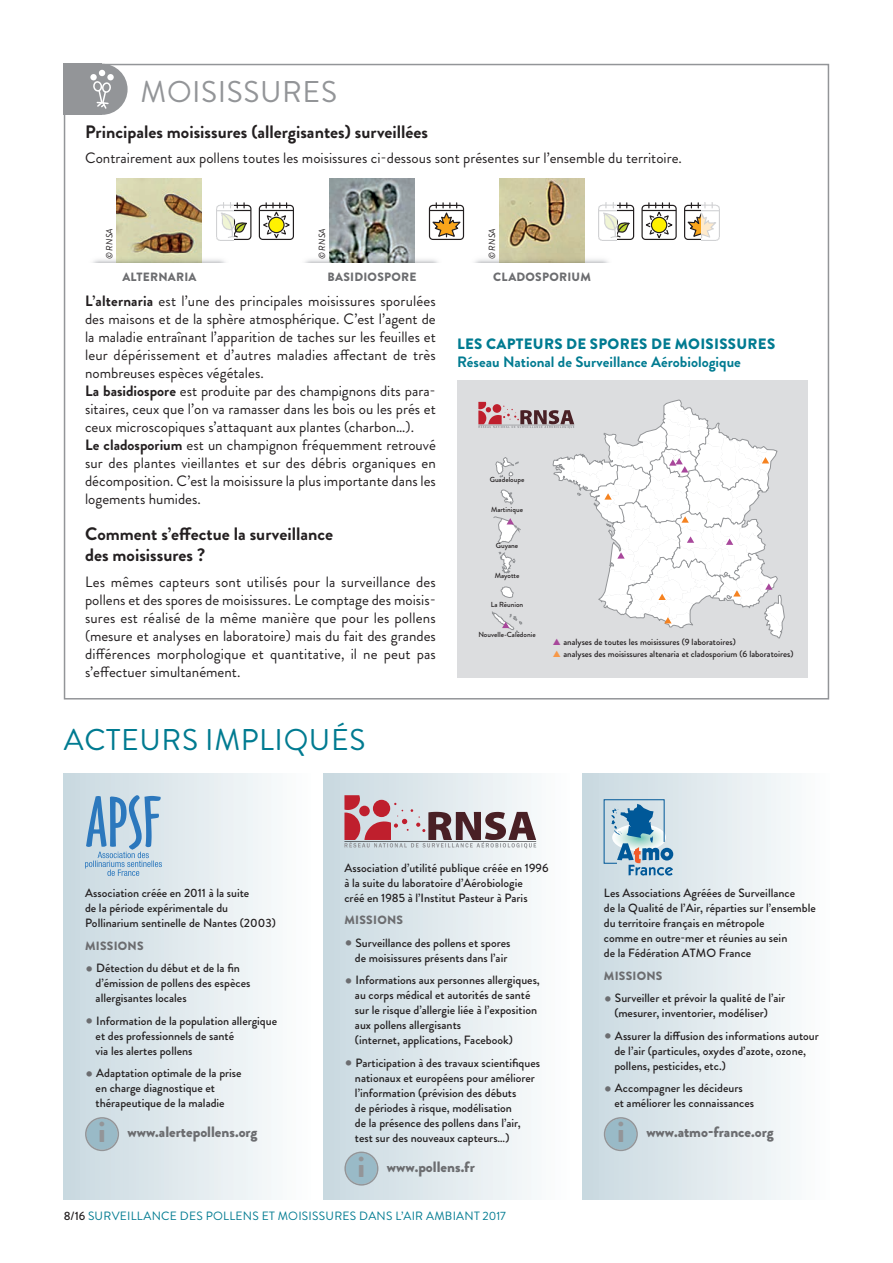
<style>
.page{position:relative;width:893px;height:1263px;background:#fff}
.page>*{position:absolute;margin:0;border:0;box-sizing:border-box;transform-origin:0 0}
.t1{font:30px "Brandon Grotesque";letter-spacing:.02em;color:#007b91}
.t2{font:30px "Brandon Grotesque";letter-spacing:.02em;color:#939598}
.t3{font:900 30px "Brandon Grotesque";color:#939598}
.t4{font:700 18px/21px "Brandon Grotesque";color:#231f20}
.t5{font:15px/18px "Brandon Grotesque";color:#231f20}
.t6{font:900 15px "Brandon Grotesque";color:#6c6d70}
.t7{font:700 15px "Brandon Grotesque";color:#007b91}
.t8{font:900 15px "Brandon Grotesque";letter-spacing:.02em;color:#007b91}
.t9{font:500 12px/15px "Brandon Grotesque";color:#231f20}
.t10{font:12px "Brandon Grotesque";letter-spacing:.02em;color:#007b91}
.t11{font:900 12px "Brandon Grotesque";letter-spacing:.02em;color:#6c6d70}
.t12{font:500 9px "Brandon Grotesque";color:#231f20}
.t13{font:italic 9px "Brandon Grotesque";letter-spacing:.02em;color:#231f20}
.t14{font:500 7.35px "Brandon Grotesque";color:#231f20}
.s1{font-weight:700}
.s2{color:#a8479b}
.s3{color:#f79848}
.s4{font-size:22.5px;color:#6c6d70}
.s5{font-weight:500;color:#231f20}
</style>
<div class="page">
<img style="left:500px;top:179px;width:85px;height:74px">
<img style="left:330px;top:179px;width:84px;height:74px">
<img style="left:117px;top:179px;width:85px;height:74px">
<div style="left:64px;top:774px;width:246px;height:425px;background:linear-gradient(to right,#c8d8e0,#fcfdfd)"></div>
<div style="left:323px;top:774px;width:247px;height:425px;background:linear-gradient(to right,#c8d8e0,#fdfefe)"></div>
<div style="left:583px;top:774px;width:246px;height:425px;background:linear-gradient(to right,#c8d8e0,#fcfdfd)"></div>
<div style="left:64px;top:64px;width:38px;height:51px;background:#939598"></div>
<div style="left:77px;top:64px;width:51px;height:51px;background:#939598;border-radius:50%"></div>
<div style="left:107px;top:74px;width:7px;height:6px;background:#fff;border-radius:50%"></div>
<div style="left:90px;top:74px;width:7px;height:6px;background:#fff;border-radius:50%"></div>
<svg style="left:92px;top:70px;width:20px;height:39px"></svg>
<img style="left:92px;top:253px;width:134px;height:10px">
<img style="left:117px;top:253px;width:85px;height:10px">
<img style="left:304px;top:253px;width:135px;height:10px">
<img style="left:330px;top:253px;width:84px;height:10px">
<img style="left:474px;top:253px;width:135px;height:10px">
<img style="left:500px;top:253px;width:85px;height:10px">
<div style="left:216px;top:205px;width:35px;height:35px;border:1px solid #231f20;border-radius:3px"></div>
<hr style="left:217px;top:210px;width:34px;height:1px;background:#231f20">
<div style="left:259px;top:205px;width:35px;height:35px;border:1px solid #231f20;border-radius:3px"></div>
<hr style="left:259px;top:210px;width:34px;height:1px;background:#231f20">
<svg style="left:261px;top:203px;width:31px;height:37px"></svg>
<svg style="left:218px;top:202px;width:30px;height:39px"></svg>
<img style="left:216px;top:202px;width:18px;height:38px">
<div style="left:599px;top:205px;width:35px;height:35px;border:1px solid #231f20;border-radius:3px"></div>
<hr style="left:600px;top:210px;width:34px;height:1px;background:#231f20">
<div style="left:641px;top:205px;width:36px;height:35px;border:1px solid #231f20;border-radius:3px"></div>
<hr style="left:642px;top:210px;width:34px;height:1px;background:#231f20">
<svg style="left:644px;top:203px;width:30px;height:37px"></svg>
<div style="left:684px;top:205px;width:35px;height:35px;border:1px solid #231f20;border-radius:3px"></div>
<svg style="left:598px;top:202px;width:32px;height:39px"></svg>
<img style="left:599px;top:202px;width:18px;height:38px">
<svg style="left:685px;top:202px;width:35px;height:39px"></svg>
<img style="left:702px;top:202px;width:17px;height:38px">
<div style="left:429px;top:205px;width:35px;height:35px;border:1px solid #231f20;border-radius:3px"></div>
<hr style="left:429px;top:210px;width:34px;height:1px;background:#231f20">
<svg style="left:430px;top:203px;width:33px;height:35px"></svg>
<svg style="left:344px;top:795px;width:192px;height:53px;background:#bca5aa"></svg>
<svg style="left:85px;top:795px;width:77px;height:81px;background:#9fc0d9"></svg>
<svg style="left:603px;top:799px;width:70px;height:76px;background:#97b9cd"></svg>
<svg style="left:85px;top:1117px;width:34px;height:34px"></svg>
<svg style="left:344px;top:1151px;width:34px;height:34px"></svg>
<svg style="left:604px;top:1117px;width:34px;height:34px"></svg>
<div style="left:457px;top:381px;width:351px;height:297px;background:#dcdddf"></div>
<svg style="left:478px;top:399px;width:307px;height:239px"></svg>
<h1 class="t2" style="left:141px;top:80px;width:198px">MOISISSURES</h1>
<h2 class="t4" style="left:85px;top:123px;width:344px">Principales moisissures (allergisantes) surveillées</h2>
<p class="t5" style="left:85px;top:151px;width:598px">Contrairement aux pollens toutes les moisissures ci-dessous sont présentes sur l’ensemble du territoire.</p>
<p class="t13" style="left:106px;top:259px;width:33px;rotate:-90deg">© RNSA</p>
<p class="t13" style="left:319px;top:259px;width:33px;rotate:-90deg">© RNSA</p>
<p class="t13" style="left:489px;top:259px;width:33px;rotate:-90deg">© RNSA</p>
<p class="t11" style="left:122px;top:272px;width:76px">ALTERNARIA</p>
<p class="t11" style="left:328px;top:272px;width:90px">BASIDIOSPORE</p>
<p class="t11" style="left:493px;top:272px;width:99px">CLADOSPORIUM</p>
<p class="t5" style="left:85px;top:294px;width:352px"><span class="s1">L’alternaria</span> est l’une des principales moisissures sporulées des maisons et de la sphère atmosphérique. C’est l’agent de la maladie entraînant l’apparition de taches sur les feuilles et leur dépérissement et d’autres maladies affectant de très nombreuses espèces végétales.<br><span class="s1">La basidiospore</span> est produite par des champignons dits para&shy;sitaires, ceux que l’on va ramasser dans les bois ou les prés et ceux microscopiques s’attaquant aux plantes (charbon…).<br><span class="s1">Le cladosporium</span> est un champignon fréquemment retrouvé sur des plantes vieillantes et sur des débris organiques en décomposition. C’est la moisissure la plus importante dans les logements humides.</p>
<h2 class="t4" style="left:85px;top:526px;width:250px">Comment s’effectue la surveillance des moisissures ?</h2>
<p class="t5" style="left:85px;top:574px;width:352px;text-align:justify">Les mêmes capteurs sont utilisés pour la surveillance des pollens et des spores de moisissures. Le comptage des moisis&shy;sures est réalisé de la même manière que pour les pollens (mesure et analyses en laboratoire) mais du fait des grandes différences morphologique et quantitative, il ne peut pas s’effectuer simultanément.</p>
<p class="t8" style="left:457px;top:338px;width:319px">LES CAPTEURS DE SPORES DE MOISISSURES</p>
<p class="t7" style="left:457px;top:356px;width:285px">Réseau National de Surveillance Aérobiologique</p>
<p class="t14" style="left:490px;top:476px;width:36px">Guadeloupe</p>
<p class="t14" style="left:491px;top:505px;width:34px">Martinique</p>
<p class="t14" style="left:496px;top:541px;width:24px">Guyane</p>
<p class="t14" style="left:495px;top:571px;width:26px">Mayotte</p>
<p class="t14" style="left:491px;top:601px;width:34px">La Réunion</p>
<p class="t14" style="left:478px;top:630px;width:59px">Nouvelle-Calédonie</p>
<p class="t12" style="left:553px;top:638px;width:184px"><span class="s2">▲</span> analyses de toutes les moisissures (9 laboratoires)</p>
<p class="t12" style="left:553px;top:650px;width:242px"><span class="s3">▲</span> analyses des moisissures altenaria et cladosporium (6 laboratoires)</p>
<h1 class="t1" style="left:64px;top:729px;width:303px">ACTEURS IMPLIQUÉS</h1>
<p class="t9" style="left:85px;top:887px;width:192px">Association créée en 2011 à la suite<br>de la période expérimentale du<br>Pollinarium sentinelle de Nantes (2003)</p>
<p class="t11" style="left:85px;top:941px;width:60px">MISSIONS</p>
<p class="t9" style="left:96px;top:962px;width:156px;text-indent:-11px"><span class="s4">•</span> Détection du début et de la fin d’émission de pollens des espèces allergisantes locales</p>
<p class="t9" style="left:96px;top:1015px;width:183px;text-indent:-11px"><span class="s4">•</span> Information de la population allergique et des professionnels de santé<br>via les alertes pollens</p>
<p class="t9" style="left:96px;top:1067px;width:148px;text-indent:-11px"><span class="s4">•</span> Adaptation optimale de la prise en charge diagnostique et thérapeutique de la maladie</p>
<p class="t6" style="left:128px;top:1126px;width:131px">www.alertepollens.org</p>
<h1 class="t3" style="left:98px;top:1121px;width:9px">i</h1>
<p class="t9" style="left:344px;top:862px;width:206px">Association d’utilité publique créée en 1996 à la suite du laboratoire d’Aérobiologie<br>créé en 1985 à l’Institut Pasteur à Paris</p>
<p class="t11" style="left:344px;top:915px;width:60px">MISSIONS</p>
<p class="t9" style="left:344px;top:937px;width:167px;text-align:right"><span class="s4">•</span> Surveillance des pollens et spores de moisissures présents dans l’air</p>
<p class="t9" style="left:355px;top:974px;width:186px;text-indent:-11px"><span class="s4">•</span> Informations aux personnes allergiques, au corps médical et autorités de santé sur le risque d’allergie liée à l’exposition aux pollens allergisants<br>(internet, applications, Facebook)</p>
<p class="t9" style="left:355px;top:1057px;width:187px;text-indent:-11px"><span class="s4">•</span> Participation à des travaux scientifiques nationaux et européens pour améliorer l’information (prévision des débuts<br>de périodes à risque, modélisation<br>de la présence des pollens dans l’air, test sur des nouveaux capteurs…)</p>
<p class="t6" style="left:387px;top:1161px;width:89px">www.pollens.fr</p>
<h1 class="t3" style="left:358px;top:1155px;width:9px">i</h1>
<p class="t10" style="left:64px;top:1212px;width:444px"><span class="s5">8/16</span> SURVEILLANCE DES POLLENS ET MOISISSURES DANS L’AIR AMBIANT 2017</p>
<p class="t9" style="left:604px;top:887px;width:213px">Les Associations Agréées de Surveillance<br>de la Qualité de l’Air, réparties sur l’ensemble du territoire français en métropole<br>comme en outre-mer et réunies au sein<br>de la Fédération ATMO France</p>
<p class="t11" style="left:604px;top:971px;width:60px">MISSIONS</p>
<p class="t9" style="left:604px;top:992px;width:183px;text-align:center"><span class="s4">•</span> Surveiller et prévoir la qualité de l’air (mesurer, inventorier, modéliser)</p>
<p class="t9" style="left:614px;top:1030px;width:206px;text-indent:-11px"><span class="s4">•</span> Assurer la diffusion des informations autour de l’air (particules, oxydes d’azote, ozone, pollens, pesticides, etc.)</p>
<p class="t9" style="left:614px;top:1082px;width:141px;text-indent:-11px"><span class="s4">•</span> Accompagner les décideurs et améliorer les connaissances</p>
<p class="t6" style="left:646px;top:1126px;width:129px">www.atmo-france.org</p>
<h1 class="t3" style="left:617px;top:1121px;width:9px">i</h1>
</div>
